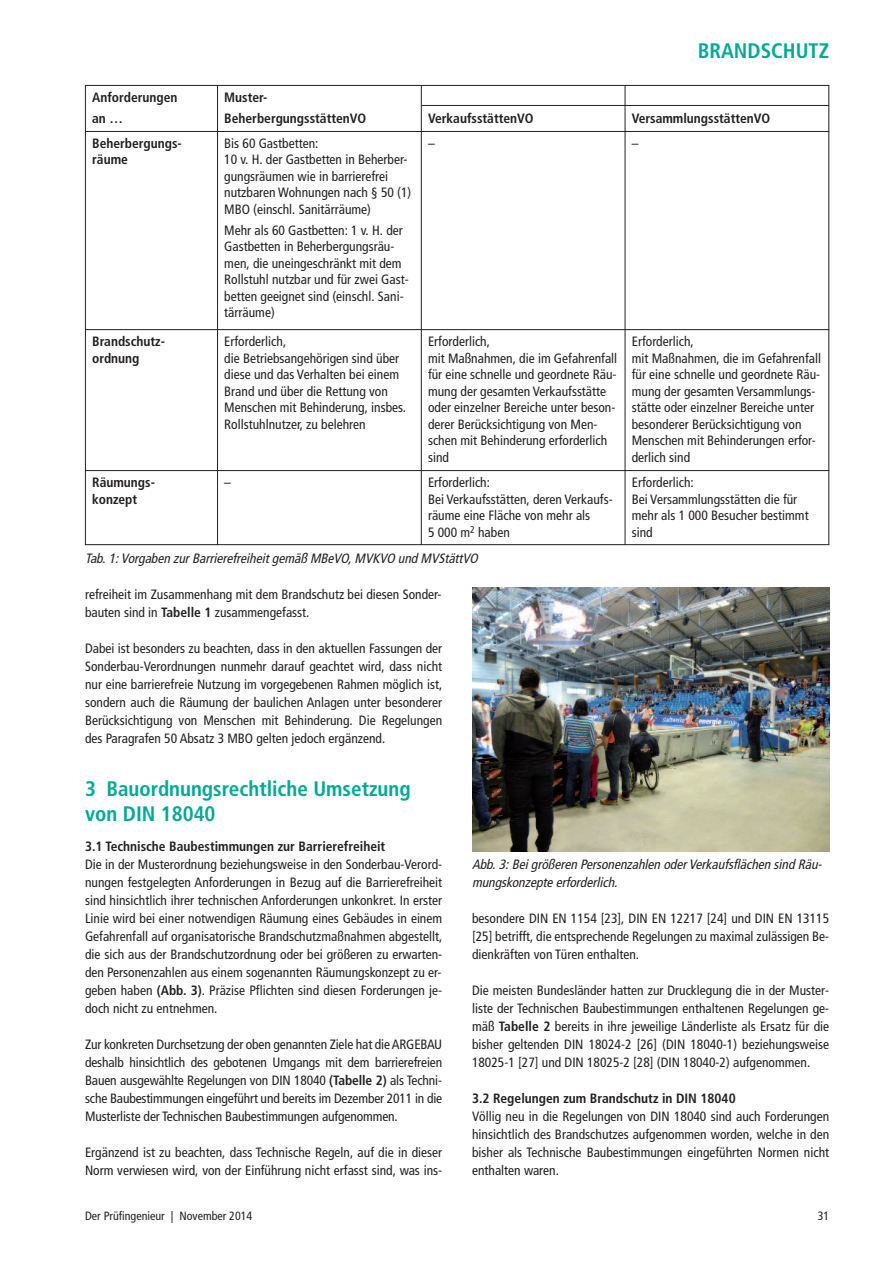
<style>
.page{position:relative;width:893px;height:1263px;background:#fff}
.page>*{position:absolute;margin:0;border:0;box-sizing:border-box;transform-origin:0 0}
.t1{font:700 condensed 21px/25.5px "Frutiger LT";color:#00a895}
.t2{font:condensed 13.5px/16.5px "Frutiger LT";color:#231f20}
.t3{font:700 condensed 13.5px/16.5px "Frutiger LT";color:#231f20}
.t4{font:italic condensed 13.5px/18px "Frutiger LT";color:#231f20}
.t5{font:condensed 12px "Frutiger LT";color:#231f20}
.t6{font:condensed 12px "Frutiger";color:#231f20}
.s1{font-weight:700}
</style>
<div class="page">
<hr style="left:85px;top:85px;width:1px;height:460px;background:#231f20">
<hr style="left:217px;top:85px;width:1px;height:460px;background:#231f20">
<hr style="left:421px;top:85px;width:1px;height:460px;background:#231f20">
<hr style="left:625px;top:85px;width:1px;height:460px;background:#231f20">
<hr style="left:828px;top:85px;width:1px;height:460px;background:#231f20">
<hr style="left:85px;top:85px;width:744px;height:1px;background:#231f20">
<hr style="left:85px;top:131px;width:744px;height:1px;background:#231f20">
<hr style="left:85px;top:329px;width:744px;height:1px;background:#231f20">
<hr style="left:85px;top:470px;width:744px;height:1px;background:#231f20">
<hr style="left:85px;top:544px;width:744px;height:1px;background:#231f20">
<img style="left:472px;top:587px;width:357px;height:264px">
<hr style="left:422px;top:105px;width:407px;height:1px;background:#231f20">
<p class="t3" style="left:92px;top:87px;width:87px;line-height:20.7px">Anforderungen an …</p>
<p class="t3" style="left:224px;top:87px;width:143px;line-height:20.7px">Muster-<br>BeherbergungsstättenVO</p>
<p class="t3" style="left:92px;top:135px;width:91px">Beherbergungs&shy;räume</p>
<p class="t2" style="left:224px;top:135px;width:188px">Bis 60 Gastbetten:<br>10 v. H. der Gastbetten in Beherber&shy;gungsräumen wie in barrierefrei nutzbaren Wohnungen nach § 50 (1)<br>MBO (einschl. Sanitärräume)</p>
<p class="t2" style="left:224px;top:222px;width:186px">Mehr als 60 Gastbetten: 1 v. H. der<br>Gastbetten in Beherbergungsräu&shy;men, die uneingeschränkt mit dem<br>Rollstuhl nutzbar und für zwei Gast&shy;betten geeignet sind (einschl. Sani&shy;tärräume)</p>
<h1 class="t1" style="left:698px;top:38px;width:133px">BRANDSCHUTZ</h1>
<p class="t3" style="left:428px;top:110px;width:107px">VerkaufsstättenVO</p>
<p class="t3" style="left:632px;top:110px;width:140px">VersammlungsstättenVO</p>
<p class="t2" style="left:428px;top:135px;width:8px">–</p>
<p class="t2" style="left:632px;top:135px;width:8px">–</p>
<p class="t3" style="left:92px;top:333px;width:74px">Brandschutz&shy;ordnung</p>
<p class="t2" style="left:224px;top:333px;width:183px">Erforderlich,<br>die Betriebsangehörigen sind über diese und das Verhalten bei einem<br>Brand und über die Rettung von<br>Menschen mit Behinderung, insbes.<br>Rollstuhlnutzer, zu belehren</p>
<p class="t2" style="left:428px;top:333px;width:191px">Erforderlich,<br>mit Maßnahmen, die im Gefahrenfall für eine schnelle und geordnete Räu&shy;mung der gesamten Verkaufsstätte oder einzelner Bereiche unter beson&shy;derer Berücksichtigung von Men&shy;schen mit Behinderung erforderlich sind</p>
<p class="t2" style="left:632px;top:333px;width:191px">Erforderlich,<br>mit Maßnahmen, die im Gefahrenfall für eine schnelle und geordnete Räu&shy;mung der gesamten Versammlungs&shy;stätte oder einzelner Bereiche unter besonderer Berücksichtigung von<br>Menschen mit Behinderungen erfor&shy;derlich sind</p>
<p class="t3" style="left:92px;top:474px;width:64px">Räumungs&shy;konzept</p>
<p class="t2" style="left:224px;top:474px;width:8px">–</p>
<p class="t2" style="left:428px;top:474px;width:186px">Erforderlich:<br>Bei Verkaufsstätten, deren Verkaufs&shy;räume eine Fläche von mehr als<br>5 000 m<sup>2</sup> haben</p>
<p class="t2" style="left:632px;top:474px;width:178px">Erforderlich:<br>Bei Versammlungsstätten die für mehr als 1 000 Besucher bestimmt sind</p>
<p class="t4" style="left:85px;top:550px;width:398px">Tab. 1: Vorgaben zur Barrierefreiheit gemäß MBeVO, MVKVO und MVStättVO</p>
<p class="t2" style="left:85px;top:586px;width:358px;line-height:18px">refreiheit im Zusammenhang mit dem Brandschutz bei diesen Sonder&shy;bauten sind in <span class="s1">Tabelle 1</span> zusammengefasst.</p>
<p class="t2" style="left:85px;top:640px;width:359px;line-height:18px;text-align:justify">Dabei ist besonders zu beachten, dass in den aktuellen Fassungen der Sonderbau-Verordnungen nunmehr darauf geachtet wird, dass nicht nur eine barrierefreie Nutzung im vorgegebenen Rahmen möglich ist, sondern auch die Räumung der baulichen Anlagen unter besonderer Berücksichtigung von Menschen mit Behinderung. Die Regelungen des Paragrafen 50 Absatz 3 MBO gelten jedoch ergänzend.</p>
<h1 class="t1" style="left:85px;top:776px;width:327px">3 Bauordnungsrechtliche Umsetzung von DIN 18040</h1>
<p class="t3" style="left:85px;top:838px;width:302px">3.1 Technische Baubestimmungen zur Barrierefreiheit</p>
<p class="t2" style="left:85px;top:856px;width:359px;line-height:18px;text-align:justify">Die in der Musterordnung beziehungsweise in den Sonderbau-Verord&shy;nungen festgelegten Anforderungen in Bezug auf die Barrierefreiheit sind hinsichtlich ihrer technischen Anforderungen unkonkret. In erster Linie wird bei einer notwendigen Räumung eines Gebäudes in einem Gefahrenfall auf organisatorische Brandschutzmaßnahmen abgestellt, die sich aus der Brandschutzordnung oder bei größeren zu erwarten&shy;den Personenzahlen aus einem sogenannten Räumungskonzept zu er&shy;geben haben <span class="s1">(Abb. 3)</span>. Präzise Pflichten sind diesen Forderungen je&shy;doch nicht zu entnehmen.</p>
<p class="t2" style="left:85px;top:1036px;width:359px;line-height:18px;text-align:justify">Zur konkreten Durchsetzung der oben genannten Ziele hat dieARGEBAU deshalb hinsichtlich des gebotenen Umgangs mit dem barrierefreien Bauen ausgewählte Regelungen von DIN 18040 <span class="s1">(Tabelle 2)</span> als Techni&shy;sche Baubestimmungen eingeführt und bereits im Dezember 2011 in die Musterliste der Technischen Baubestimmungen aufgenommen.</p>
<p class="t2" style="left:85px;top:1144px;width:359px;line-height:18px">Ergänzend ist zu beachten, dass Technische Regeln, auf die in dieser<br>Norm verwiesen wird, von der Einführung nicht erfasst sind, was ins-</p>
<p class="t4" style="left:472px;top:856px;width:354px">Abb. 3: Bei größeren Personenzahlen oder Verkaufsflächen sind Räu&shy;mungskonzepte erforderlich.</p>
<p class="t2" style="left:472px;top:910px;width:359px;line-height:18px;text-align:justify">besondere DIN EN 1154 [23], DIN EN 12217 [24] und DIN EN 13115 [25] betrifft, die entsprechende Regelungen zu maximal zulässigen Be&shy;dienkräften von Türen enthalten.</p>
<p class="t2" style="left:472px;top:982px;width:359px;line-height:18px;text-align:justify">Die meisten Bundesländer hatten zur Drucklegung die in der Muster&shy;liste der Technischen Baubestimmungen enthaltenen Regelungen ge&shy;mäß <span class="s1">Tabelle 2</span> bereits in ihre jeweilige Länderliste als Ersatz für die bisher geltenden DIN 18024-2 [26] (DIN 18040-1) beziehungsweise 18025-1 [27] und DIN 18025-2 [28] (DIN 18040-2) aufgenommen.</p>
<p class="t3" style="left:472px;top:1090px;width:265px">3.2 Regelungen zum Brandschutz in DIN 18040</p>
<p class="t2" style="left:472px;top:1108px;width:359px;line-height:18px;text-align:justify">Völlig neu in die Regelungen von DIN 18040 sind auch Forderungen hinsichtlich des Brandschutzes aufgenommen worden, welche in den bisher als Technische Baubestimmungen eingeführten Normen nicht enthalten waren.</p>
<p class="t5" style="left:85px;top:1209px;width:169px">Der Prüfingenieur | November 2014</p>
<p class="t6" style="left:818px;top:1211px;width:13px">31</p>
</div>
